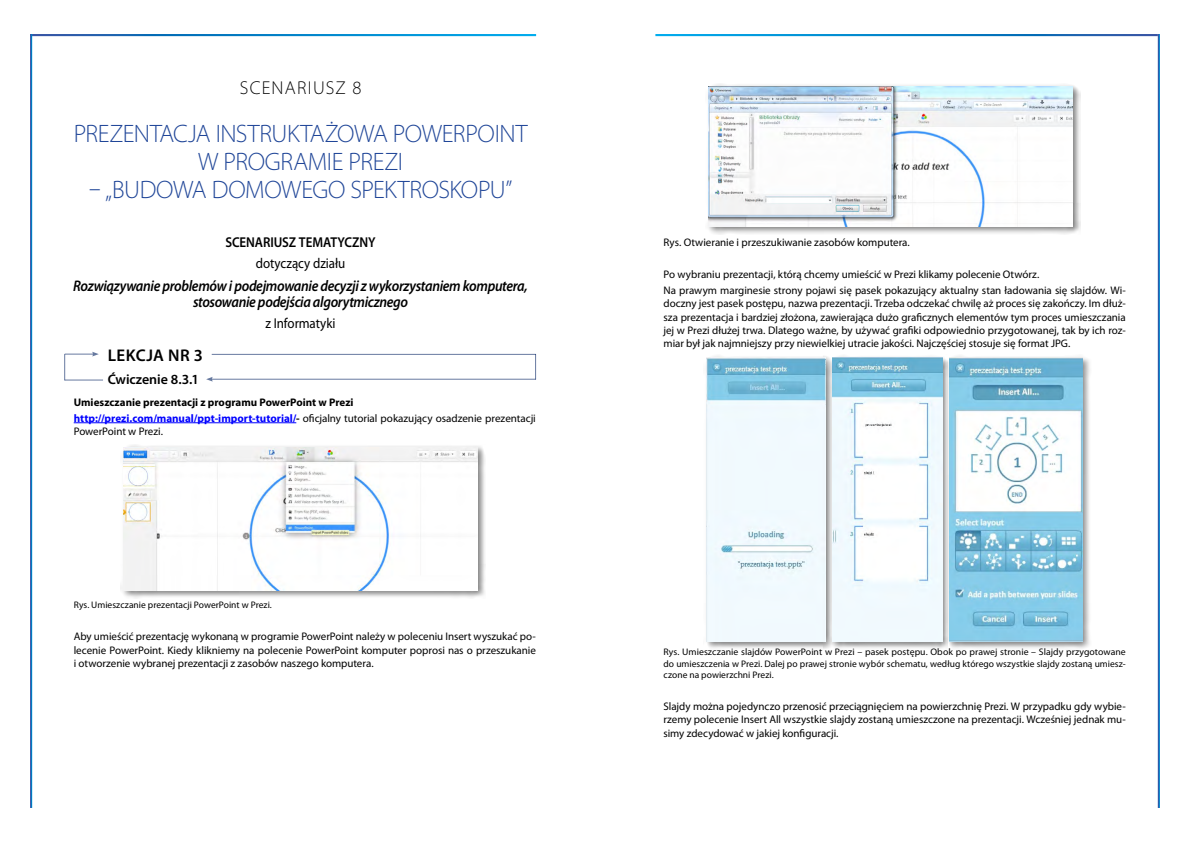
<style>
.page{position:relative;width:1191px;height:842px;background:#fff}
.page>*{position:absolute;margin:0;border:0;box-sizing:border-box;transform-origin:0 0}
.t1{font:300 semi-expanded 25.3px/27.6px "Myriad Pro";letter-spacing:-.02em;color:#204698;text-align:center;scale:.91 1}
.t2{font:300 semi-expanded 18.7px "Myriad Pro";letter-spacing:.07em;color:#000;scale:.91 1}
.t3{font:600 17px "Myriad Pro";letter-spacing:.02em;color:#000}
.t4{font:italic 600 15.4px/16.8px "Myriad Pro";letter-spacing:-.025em;color:#000;text-align:center;scale:.91 1}
.t5{font:14.3px "Myriad Pro";letter-spacing:-.005em;color:#000;scale:.91 1}
.t6{font:600 14.3px "Myriad Pro";letter-spacing:-.005em;color:#000;scale:.91 1}
.t7{font:600 14px "Myriad Pro";letter-spacing:-.005em;color:#000}
.t8{font:11px/13.2px "Myriad Pro";letter-spacing:-.005em;color:#000;text-align:justify}
.t9{font:700 11px/16px "Myriad Pro";color:#000}
.t10{font:9.5px/11.4px "Myriad Pro";color:#000;text-align:justify}
.s1{color:#00f}
.s2{font-weight:400}
</style>
<div class="page">
<hr style="left:74px;top:422px;width:222px;height:1px;background:#00f">
<div style="left:121px;top:444px;width:365px;height:155px;background:#000;opacity:.5"></div>
<img style="left:123px;top:447px;width:354px;height:144px">
<div style="left:705px;top:83px;width:375px;height:152px;background:#000;opacity:.5"></div>
<img style="left:708px;top:86px;width:364px;height:140px">
<div style="left:704px;top:355px;width:130px;height:295px;background:#000;opacity:.5"></div>
<img style="left:707px;top:358px;width:118px;height:283px">
<div style="left:829px;top:355px;width:121px;height:295px;background:#000;opacity:.5"></div>
<img style="left:832px;top:358px;width:110px;height:283px">
<div style="left:946px;top:355px;width:145px;height:295px;background:#000;opacity:.5"></div>
<img style="left:949px;top:358px;width:133px;height:283px">
<hr style="left:211px;top:379px;width:325px;height:1px;background:#002060">
<svg style="left:206px;top:377px;width:7px;height:5px"></svg>
<svg style="left:64px;top:352px;width:35px;height:28px"></svg>
<hr style="left:65px;top:380px;width:38px;height:1px;background:#002060">
<hr style="left:212px;top:354px;width:324px;height:1px;background:#002060">
<svg style="left:535px;top:354px;width:1px;height:25px"></svg>
<h2 class="t2" style="left:240px;top:78px;width:135px">SCENARIUSZ 8</h2>
<h1 class="t1" style="left:74px;top:120px;width:500px">PREZENTACJA INSTRUKTAŻOWA POWERPOINT<br>W PROGRAMIE PREZI</h1>
<h1 class="t1" style="left:89px;top:176px;width:466px">– „BUDOWA DOMOWEGO SPEKTROSKOPU”</h1>
<h3 class="t6" style="left:225px;top:233px;width:166px">SCENARIUSZ TEMATYCZNY</h3>
<h3 class="t5" style="left:256px;top:254px;width:100px">dotyczący działu</h3>
<h3 class="t4" style="left:73px;top:277px;width:501px">Rozwiązywanie problemów i podejmowanie decyzji z wykorzystaniem komputera, stosowanie podejścia algorytmicznego</h3>
<h3 class="t5" style="left:266px;top:314px;width:78px">z Informatyki</h3>
<h3 class="t3" style="left:108px;top:345px;width:96px">LEKCJA NR 3</h3>
<p class="t7" style="left:108px;top:370px;width:93px">Ćwiczenie 8.3.1</p>
<p class="t9" style="left:74px;top:394px;width:464px">Umieszczanie prezentacji z programu PowerPoint w Prezi <span class="s1">http://prezi.com/manual/ppt-import-tutorial/</span>- <span class="s2">oficjalny tutorial pokazujący osadzenie prezentacji</span></p>
<p class="t8" style="left:74px;top:424px;width:91px">PowerPoint w Prezi.</p>
<p class="t10" style="left:74px;top:599px;width:200px">Rys. Umieszczanie prezentacji PowerPoint w Prezi.</p>
<p class="t8" style="left:74px;top:630px;width:464px">Aby umieścić prezentację wykonaną w programie PowerPoint należy w poleceniu Insert wyszukać po&shy;lecenie PowerPoint. Kiedy klikniemy na polecenie PowerPoint komputer poprosi nas o przeszukanie i otworzenie wybranej prezentacji z zasobów naszego komputera.</p>
<p class="t8" style="left:663px;top:236px;width:248px">Rys. Otwieranie i przeszukiwanie zasobów komputera.</p>
<p class="t8" style="left:663px;top:266px;width:464px;line-height:16px">Po wybraniu prezentacji, którą chcemy umieścić w Prezi klikamy polecenie Otwórz.<br>Na prawym marginesie strony pojawi się pasek pokazujący aktualny stan ładowania się slajdów. Wi-</p>
<p class="t8" style="left:663px;top:297px;width:464px">doczny jest pasek postępu, nazwa prezentacji. Trzeba odczekać chwilę aż proces się zakończy. Im dłuż&shy;sza prezentacja i bardziej złożona, zawierająca dużo graficznych elementów tym proces umieszczania jej w Prezi dłużej trwa. Dlatego ważne, by używać grafiki odpowiednio przygotowanej, tak by ich roz&shy;miar był jak najmniejszy przy niewielkiej utracie jakości. Najczęściej stosuje się format JPG.</p>
<p class="t10" style="left:663px;top:646px;width:464px">Rys. Umieszczanie slajdów PowerPoint w Prezi – pasek postępu. Obok po prawej stronie – Slajdy przygotowane do umieszczenia w Prezi. Dalej po prawej stronie wybór schematu, według którego wszystkie slajdy zostaną umiesz&shy;czone na powierzchni Prezi.</p>
<p class="t8" style="left:663px;top:700px;width:464px">Slajdy można pojedynczo przenosić przeciągnięciem na powierzchnię Prezi. W przypadku gdy wybie&shy;rzemy polecenie Insert All wszystkie slajdy zostaną umieszczone na prezentacji. Wcześniej jednak mu&shy;simy zdecydować w jakiej konfiguracji.</p>
</div>
